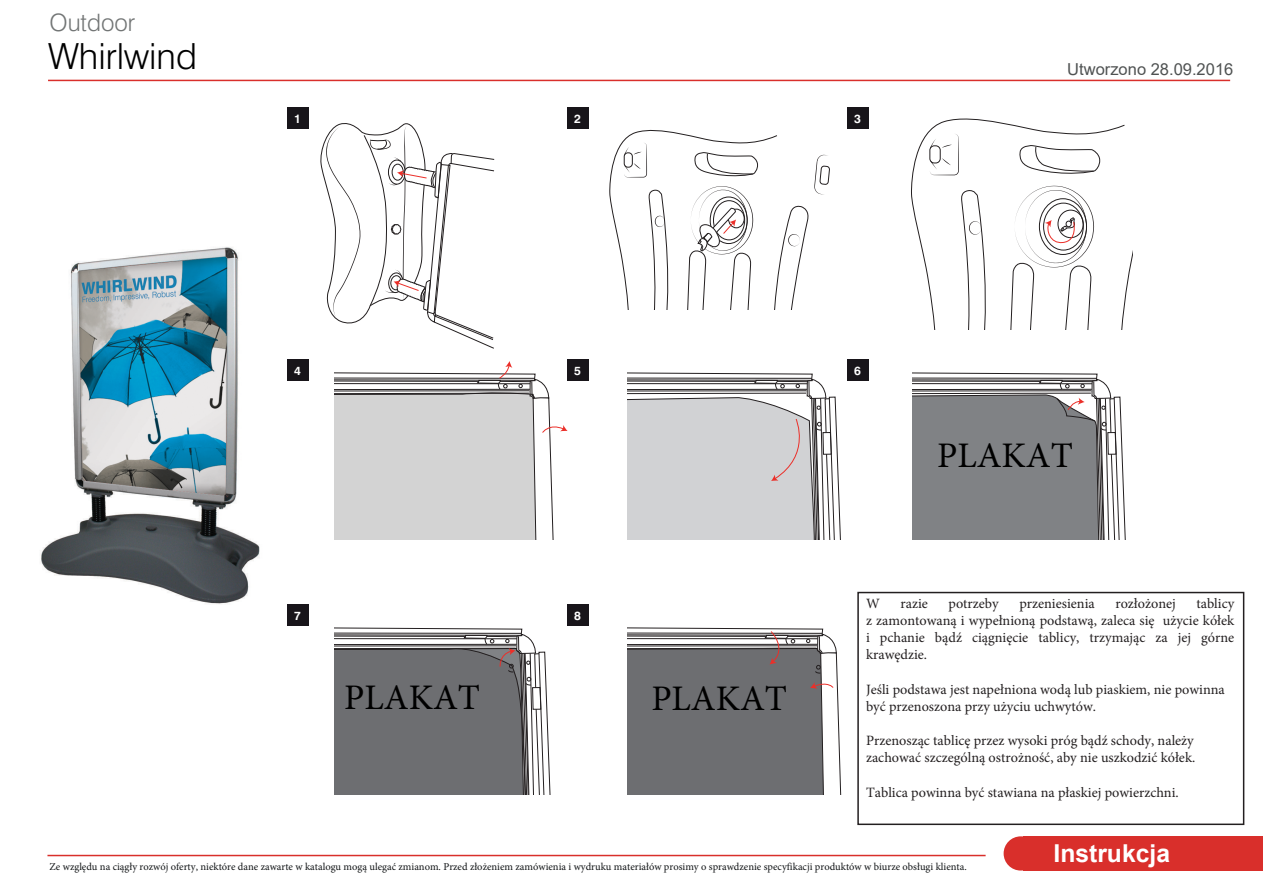
<style>
.page{position:relative;width:1263px;height:893px;background:#fff}
.page>*{position:absolute;margin:0;border:0;box-sizing:border-box;transform-origin:0 0}
.t1{font:36px "Minion Pro";color:#000}
.t2{font:300 36px "Swiss 721 BT";color:#000001}
.t3{font:700 24.6px "Arial";color:#fff}
.t4{font:300 24px "Swiss 721 BT";color:#727575}
.t5{font:16.5px "Arial";color:#4f5252}
.t6{font:14.25px/17.1px "Minion Pro";color:#231f20}
.t7{font:700 12px "Swiss 721 BT";color:#fff}
.t8{font:10.5px "Minion Pro";color:#111416}
</style>
<div class="page">
<hr style="left:48px;top:80px;width:1182px;height:1px;background:#d92f2b">
<hr style="left:47px;top:855px;width:938px;height:1px;background:#d92f2b">
<div style="left:1003px;top:836px;width:35px;height:34px;background:#d92f2b;border-radius:50%"></div>
<div style="left:1023px;top:836px;width:240px;height:34px;background:#d92f2b"></div>
<img style="left:41px;top:247px;width:219px;height:357px">
<div style="left:287px;top:107px;width:21px;height:21px;background:#18151a"></div>
<div style="left:567px;top:107px;width:21px;height:21px;background:#18151a"></div>
<div style="left:847px;top:107px;width:21px;height:21px;background:#18151a"></div>
<div style="left:287px;top:360px;width:21px;height:21px;background:#18151a"></div>
<div style="left:567px;top:360px;width:21px;height:21px;background:#18151a"></div>
<div style="left:847px;top:360px;width:21px;height:21px;background:#18151a"></div>
<div style="left:287px;top:604px;width:21px;height:21px;background:#18151a"></div>
<div style="left:567px;top:604px;width:21px;height:21px;background:#18151a"></div>
<svg style="left:911px;top:118px;width:214px;height:211px"></svg>
<svg style="left:1018px;top:145px;width:82px;height:33px"></svg>
<div style="left:929px;top:145px;width:11px;height:18px;border:1px solid #231f20;border-radius:4px"></div>
<svg style="left:930px;top:134px;width:29px;height:41px"></svg>
<svg style="left:960px;top:189px;width:31px;height:140px"></svg>
<svg style="left:1120px;top:209px;width:12px;height:120px"></svg>
<svg style="left:320px;top:123px;width:175px;height:226px"></svg>
<svg style="left:609px;top:129px;width:220px;height:181px"></svg>
<svg style="left:1009px;top:186px;width:85px;height:143px"></svg>
<svg style="left:334px;top:361px;width:233px;height:178px"></svg>
<svg style="left:627px;top:372px;width:214px;height:167px"></svg>
<svg style="left:912px;top:372px;width:214px;height:167px;background:#909193"></svg>
<div style="left:857px;top:592px;width:387px;height:233px;border:2px solid #231f20"></div>
<svg style="left:334px;top:627px;width:217px;height:167px;background:#808082"></svg>
<svg style="left:627px;top:627px;width:214px;height:167px;background:#7f7f82"></svg>
<h3 class="t4" style="left:50px;top:8px;width:87px">Outdoor</h3>
<h1 class="t2" style="left:48px;top:35px;width:150px">Whirlwind</h1>
<p class="t7" style="left:294px;top:111px;width:8px">1</p>
<p class="t7" style="left:574px;top:111px;width:8px">2</p>
<p class="t7" style="left:854px;top:111px;width:8px">3</p>
<p class="t5" style="left:1067px;top:58px;width:168px">Utworzono 28.09.2016</p>
<p class="t7" style="left:294px;top:364px;width:8px">4</p>
<p class="t7" style="left:574px;top:364px;width:8px">5</p>
<p class="t7" style="left:854px;top:364px;width:8px">6</p>
<h1 class="t1" style="left:937px;top:431px;width:137px">PLAKAT</h1>
<p class="t7" style="left:294px;top:608px;width:8px">7</p>
<p class="t7" style="left:574px;top:608px;width:8px">8</p>
<h1 class="t1" style="left:344px;top:673px;width:137px">PLAKAT</h1>
<h1 class="t1" style="left:651px;top:674px;width:137px">PLAKAT</h1>
<p class="t6" style="left:866px;top:595px;width:15px">W</p>
<p class="t6" style="left:900px;top:595px;width:29px">razie</p>
<p class="t6" style="left:948px;top:595px;width:52px">potrzeby</p>
<p class="t6" style="left:1019px;top:595px;width:77px">przeniesienia</p>
<p class="t6" style="left:1115px;top:595px;width:62px">rozłożonej</p>
<p class="t6" style="left:866px;top:595px;width:370px;text-align:justify;text-indent:330px">tablicy z zamontowaną i wypełnioną podstawą, zaleca się użycie kółek i pchanie bądź ciągnięcie tablicy, trzymając za jej górne krawędzie.</p>
<p class="t6" style="left:866px;top:681px;width:360px">Jeśli podstawa jest napełniona wodą lub piaskiem, nie powinna być przenoszona przy użyciu uchwytów.</p>
<p class="t6" style="left:866px;top:732px;width:331px">Przenosząc tablicę przez wysoki próg bądź schody, należy zachować szczególną ostrożność, aby nie uszkodzić kółek.</p>
<p class="t6" style="left:866px;top:784px;width:314px">Tablica powinna być stawiana na płaskiej powierzchni.</p>
<p class="t8" style="left:50px;top:860px;width:919px">Ze względu na ciągły rozwój oferty, niektóre dane zawarte w katalogu mogą ulegać zmianom. Przed złożeniem zamówienia i wydruku materiałów prosimy o sprawdzenie specyfikacji produktów w biurze obsługi klienta.</p>
<h2 class="t3" style="left:1053px;top:836px;width:118px">Instrukcja</h2>
</div>
